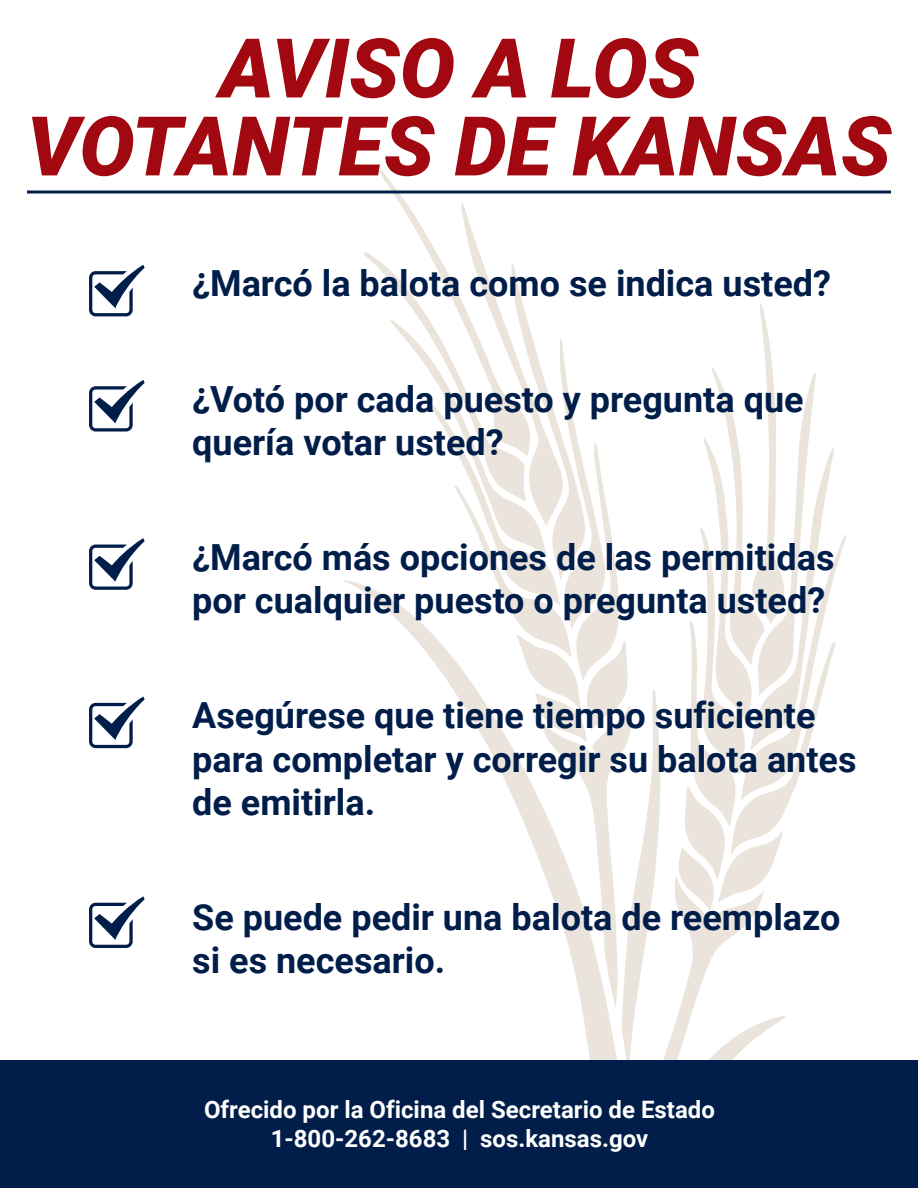
<style>
.page{position:relative;width:918px;height:1188px;background:#fff}
.page>*{position:absolute;margin:0;border:0;box-sizing:border-box;transform-origin:0 0}
.t1{font:italic 900 82.5px/78px "Roboto";color:#a1080f;text-align:center}
.t2{font:700 36px/43.2px "Roboto";color:#001e49}
.t3{font:700 24px/28.8px "Roboto";color:#fff;text-align:center}
</style>
<div class="page">
<svg style="left:379px;top:170px;width:153px;height:33px"></svg>
<svg style="left:364px;top:203px;width:482px;height:857px"></svg>
<hr style="left:27px;top:191px;width:864px;height:3px;background:#001e49">
<svg style="left:89px;top:265px;width:56px;height:51px"></svg>
<svg style="left:89px;top:380px;width:56px;height:52px"></svg>
<svg style="left:89px;top:538px;width:56px;height:52px"></svg>
<svg style="left:89px;top:696px;width:56px;height:52px"></svg>
<svg style="left:89px;top:896px;width:56px;height:52px"></svg>
<div style="left:0;top:1060px;width:918px;height:128px;background:#001e49"></div>
<h1 class="t1" style="left:27px;top:26px;width:866px">AVISO A LOS<br>VOTANTES DE KANSAS</h1>
<p class="t2" style="left:210px;top:308px;width:19px;rotate:-180deg">?</p>
<p class="t2" style="left:210px;top:261px;width:622px">Marcó la balota como se indica usted?</p>
<p class="t2" style="left:192px;top:376px;width:613px;text-indent:18px">Votó por cada puesto y pregunta que quería votar usted?</p>
<p class="t2" style="left:210px;top:424px;width:19px;rotate:-180deg">?</p>
<p class="t2" style="left:192px;top:534px;width:644px;text-align:center">Marcó más opciones de las permitidas por cualquier puesto o pregunta usted?</p>
<p class="t2" style="left:210px;top:582px;width:19px;rotate:-180deg">?</p>
<p class="t2" style="left:192px;top:693px;width:666px">Asegúrese que tiene tiempo suficiente para completar y corregir su balota antes de emitirla.</p>
<p class="t2" style="left:192px;top:894px;width:650px">Se puede pedir una balota de reemplazo si es necesario.</p>
<p class="t3" style="left:204px;top:1095px;width:512px">Ofrecido por la Oficina del Secretario de Estado<br>1-800-262-8683 | sos.kansas.gov</p>
</div>
